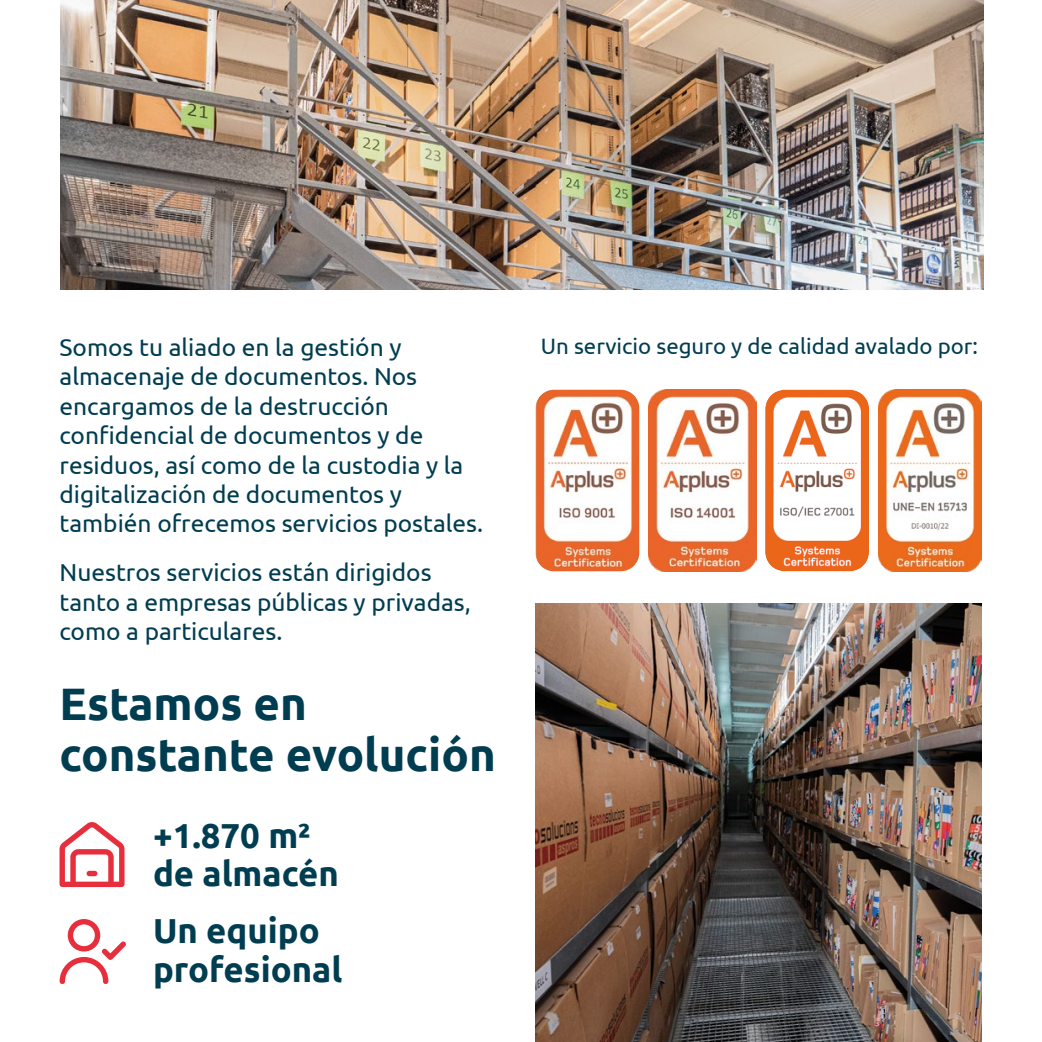
<style>
.page{position:relative;width:1042px;height:1042px;background:#fff}
.page>*{position:absolute;margin:0;border:0;box-sizing:border-box;transform-origin:0 0}
.t1{font:700 45.5px/50.8px "Ubuntu";color:#003d51}
.t2{font:700 34.65px/38.7px "Ubuntu";color:#003d51}
.t3{font:24.5px/29.4px "Ubuntu";color:#003d51}
.t4{font:22.22px "Ubuntu";color:#003d51}
</style>
<div class="page">
<img style="left:61px;top:0;width:922px;height:290px">
<img style="left:535px;top:604px;width:447px;height:438px">
<img style="left:878px;top:390px;width:104px;height:181px">
<img style="left:648px;top:390px;width:108px;height:181px">
<img style="left:535px;top:390px;width:104px;height:181px">
<img style="left:765px;top:390px;width:104px;height:181px">
<svg style="left:60px;top:919px;width:66px;height:65px"></svg>
<svg style="left:59px;top:822px;width:66px;height:65px"></svg>
<p class="t3" style="left:60px;top:332px;width:425px">Somos tu aliado en la gestión y almacenaje de documentos. Nos encargamos de la destrucción confidencial de documentos y de residuos, así como de la custodia y la digitalización de documentos y también ofrecemos servicios postales.</p>
<p class="t3" style="left:60px;top:557px;width:413px">Nuestros servicios están dirigidos tanto a empresas públicas y privadas, como a particulares.</p>
<h1 class="t1" style="left:59px;top:678px;width:438px">Estamos en constante evolución</h1>
<h2 class="t2" style="left:153px;top:815px;width:187px">+1.870 m² de almacén</h2>
<h2 class="t2" style="left:153px;top:910px;width:191px">Un equipo profesional</h2>
<p class="t4" style="left:541px;top:333px;width:438px">Un servicio seguro y de calidad avalado por:</p>
</div>
